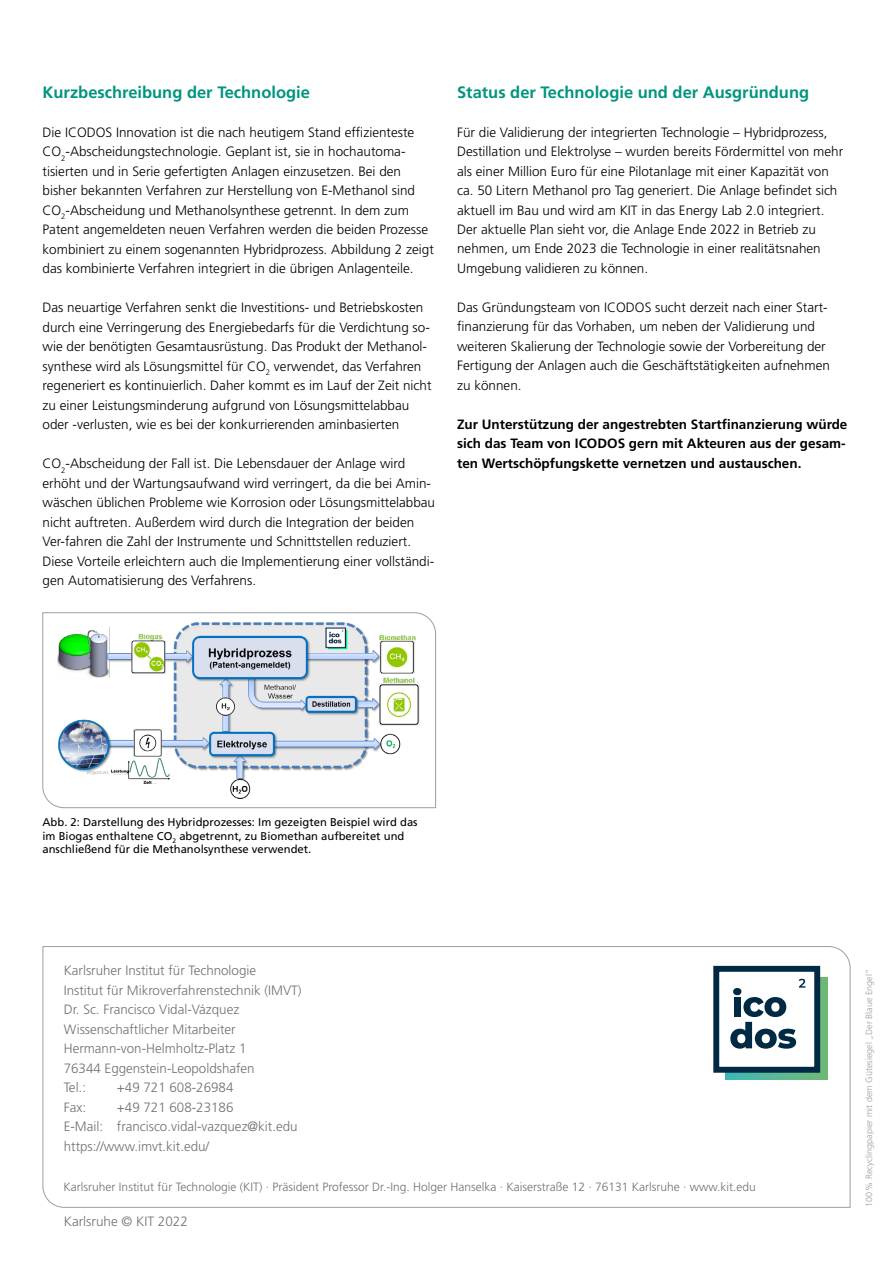
<style>
.page{position:relative;width:893px;height:1263px;background:#fff}
.page>*{position:absolute;margin:0;border:0;box-sizing:border-box;transform-origin:0 0}
.t1{font:700 16.5px "Frutiger LT Std";color:#00957e}
.t2{font:300 13.5px/19.5px "Frutiger LT Std";color:#000}
.t3{font:300 13.5px/19.5px "Frutiger LT Std";color:#707172}
.t4{font:700 13.5px/19.5px "Frutiger LT Std";color:#000}
.t5{font:300 12px "Frutiger LT Std";color:#707172}
.t6{font:11.25px/13.5px "Frutiger LT Std";color:#000}
.t7{font:300 9px "Frutiger LT Std";color:#9c9e9f}
</style>
<div class="page">
<svg style="left:42px;top:946px;width:809px;height:262px"></svg>
<svg style="left:42px;top:612px;width:394px;height:196px"></svg>
<img style="left:57px;top:622px;width:364px;height:177px">
<svg style="left:726px;top:977px;width:101px;height:102px"></svg>
<div style="left:716px;top:969px;width:101px;height:101px;background:#fff"></div>
<div style="left:713px;top:966px;width:107px;height:107px;border:6px solid #002944"></div>
<svg style="left:730px;top:979px;width:75px;height:70px"></svg>
<h4 class="t1" style="left:43px;top:82px;width:269px">Kurzbeschreibung der Technologie</h4>
<p class="t2" style="left:43px;top:122px;width:393px">Die ICODOS Innovation ist die nach heutigem Stand effzienteste CO<sub>2</sub>-Abscheidungstechnologie. Geplant ist, sie in hochautoma&shy;tisierten und in Serie gefertigten Anlagen einzusetzen. Bei den bisher bekannten Verfahren zur Herstellung von E-Methanol sind CO<sub>2</sub>-Abscheidung und Methanolsynthese getrennt. In dem zum Patent angemeldeten neuen Verfahren werden die beiden Prozesse kombiniert zu einem sogenannten Hybridprozess. Abbildung 2 zeigt das kombinierte Verfahren integriert in die übrigen Anlagenteile.</p>
<p class="t2" style="left:43px;top:298px;width:391px">Das neuartige Verfahren senkt die Investitions- und Betriebskosten durch eine Verringerung des Energiebedarfs für die Verdichtung so&shy;wie der benötigten Gesamtausrüstung. Das Produkt der Methanol&shy;synthese wird als Lösungsmittel für CO<sub>2</sub> verwendet, das Verfahren regeneriert es kontinuierlich. Daher kommt es im Lauf der Zeit nicht zu einer Leistungsminderung aufgrund von Lösungsmittelabbau oder -verlusten, wie es bei der konkurrierenden aminbasierten</p>
<p class="t2" style="left:43px;top:454px;width:394px">CO<sub>2</sub>-Abscheidung der Fall ist. Die Lebensdauer der Anlage wird erhöht und der Wartungsaufwand wird verringert, da die bei Amin&shy;wäschen üblichen Probleme wie Korrosion oder Lösungsmittelabbau nicht auftreten. Außerdem wird durch die Integration der beiden Ver-fahren die Zahl der Instrumente und Schnittstellen reduziert.<br>Diese Vorteile erleichtern auch die Implementierung einer vollständi&shy;gen Automatisierung des Verfahrens.</p>
<h4 class="t1" style="left:457px;top:82px;width:354px">Status der Technologie und der Ausgründung</h4>
<p class="t2" style="left:457px;top:122px;width:388px">Für die Validierung der integrierten Technologie – Hybridprozess, Destillation und Elektrolyse – wurden bereits Fördermittel von mehr als einer Million Euro für eine Pilotanlage mit einer Kapazität von ca. 50 Litern Methanol pro Tag generiert. Die Anlage befndet sich aktuell im Bau und wird am KIT in das Energy Lab 2.0 integriert.<br>Der aktuelle Plan sieht vor, die Anlage Ende 2022 in Betrieb zu nehmen, um Ende 2023 die Technologie in einer realitätsnahen Umgebung validieren zu können.</p>
<p class="t2" style="left:457px;top:298px;width:374px">Das Gründungsteam von ICODOS sucht derzeit nach einer Start&shy;fnanzierung für das Vorhaben, um neben der Validierung und weiteren Skalierung der Technologie sowie der Vorbereitung der Fertigung der Anlagen auch die Geschäftstätigkeiten aufnehmen zu können.</p>
<p class="t4" style="left:457px;top:415px;width:392px">Zur Unterstützung der angestrebten Startfnanzierung würde sich das Team von ICODOS gern mit Akteuren aus der gesam&shy;ten Wertschöpfungskette vernetzen und austauschen.</p>
<p class="t6" style="left:43px;top:816px;width:377px">Abb. 2: Darstellung des Hybridprozesses: Im gezeigten Beispiel wird das im Biogas enthaltene CO<sub>2</sub> abgetrennt, zu Biomethan aufbereitet und anschließend für die Methanolsynthese verwendet.</p>
<p class="t3" style="left:64px;top:961px;width:239px">Karlsruher Institut für Technologie<br>Institut für Mikroverfahrenstechnik (IMVT)<br>Dr. Sc. Francisco Vidal-Vázquez Wissenschaftlicher Mitarbeiter Hermann-von-Helmholtz-Platz 1<br>76344 Eggenstein-Leopoldshafen</p>
<p class="t3" style="left:64px;top:1078px;width:24px">Tel.:</p>
<p class="t3" style="left:117px;top:1078px;width:118px">+49 721 608-26984</p>
<p class="t3" style="left:64px;top:1097px;width:24px">Fax:</p>
<p class="t3" style="left:117px;top:1097px;width:118px">+49 721 608-23186</p>
<p class="t3" style="left:64px;top:1117px;width:41px">E-Mail:</p>
<p class="t3" style="left:117px;top:1117px;width:182px">francisco.vidal-vazquez@kit.edu</p>
<p class="t3" style="left:64px;top:1136px;width:147px">https://www.imvt.kit.edu/</p>
<p class="t5" style="left:64px;top:1180px;width:694px">Karlsruher Institut für Technologie (KIT) ∙ Präsident Professor Dr.-Ing. Holger Hanselka ∙ Kaiserstraße 12 ∙ 76131 Karlsruhe ∙ www.kit.edu</p>
<p class="t3" style="left:64px;top:1211px;width:126px">Karlsruhe © KIT 2022</p>
<p class="t7" style="left:864px;top:1207px;width:239px;rotate:-90deg">100% Recyclingpapier mit dem Gütesiegel „Der Blaue Engel“</p>
</div>
